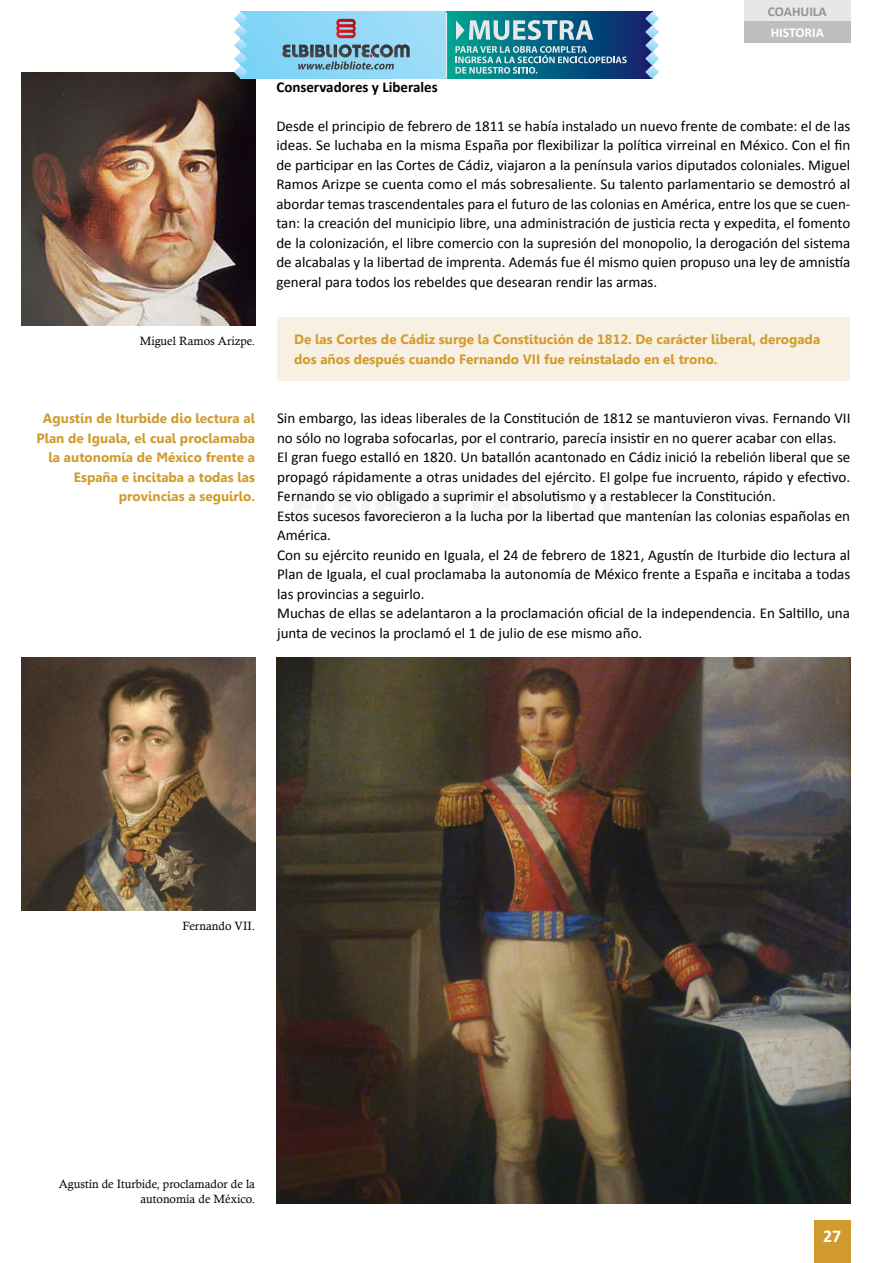
<style>
.page{position:relative;width:893px;height:1263px;background:#fff}
.page>*{position:absolute;margin:0;border:0;box-sizing:border-box;transform-origin:0 0}
.t1{font:700 18px "Calibri";color:#fff}
.t2{font:15px/19.5px "Calibri";color:#000;text-align:justify}
.t3{font:700 15px "Calibri";color:#000}
.t4{font:700 13.5px/19.5px "Gisha";color:#d09b2c}
.t5{font:700 13.5px "Calibri";color:#939598}
.t6{font:700 13.5px "Calibri";color:#fff}
.t7{font:12px/15px "Calisto";color:#000;text-align:right}
</style>
<div class="page">
<div style="left:814px;top:1220px;width:36px;height:43px;background:#d09b2c"></div>
<div style="left:744px;top:0;width:106px;height:21px;background:#e6e7e8"></div>
<div style="left:744px;top:21px;width:106px;height:22px;background:#bcbec0"></div>
<img style="left:21px;top:72px;width:234px;height:254px">
<div style="left:277px;top:317px;width:573px;height:64px;background:#f8f0e2"></div>
<img style="left:21px;top:657px;width:234px;height:254px">
<img style="left:276px;top:657px;width:574px;height:546px">
<svg style="left:248px;top:12px;width:198px;height:67px;background:#8fd8f7"></svg>
<svg style="left:292px;top:490px;width:65px;height:31px"></svg>
<div style="left:362px;top:489px;width:8px;height:32px;background:#f4f4f4"></div>
<svg style="left:376px;top:490px;width:40px;height:31px"></svg>
<div style="left:420px;top:489px;width:8px;height:32px;background:#f4f4f4"></div>
<svg style="left:433px;top:489px;width:178px;height:32px"></svg>
<div style="left:446px;top:12px;width:206px;height:67px;background:linear-gradient(to right,#00a694,#0c1f6e)"></div>
<svg style="left:234px;top:12px;width:14px;height:67px"></svg>
<svg style="left:645px;top:12px;width:14px;height:67px"></svg>
<svg style="left:336px;top:19px;width:20px;height:19px"></svg>
<svg style="left:281px;top:44px;width:129px;height:26px;background:#6e9bae"></svg>
<svg style="left:455px;top:46px;width:172px;height:28px;background:#3d859c"></svg>
<svg style="left:456px;top:20px;width:137px;height:20px;background:#70aab6"></svg>
<hr style="left:446px;top:13px;width:1px;height:66px;background:#e6e7e9">
<p class="t7" style="left:140px;top:334px;width:117px">Miguel Ramos Arizpe.</p>
<p class="t4" style="left:36px;top:409px;width:220px;text-align:right">Agustín de Iturbide dio lectura al<br>Plan de Iguala, el cual proclamaba la autonomía de México frente a<br>España e incitaba a todas las provincias a seguirlo.</p>
<p class="t5" style="left:768px;top:3px;width:61px">COAHUILA</p>
<p class="t6" style="left:771px;top:24px;width:55px">HISTORIA</p>
<p class="t3" style="left:276px;top:77px;width:163px">Conservadores y Liberales</p>
<p class="t2" style="left:276px;top:116px;width:576px">Desde el principio de febrero de 1811 se había instalado un nuevo frente de combate: el de las ideas. Se luchaba en la misma España por flexibilizar la política virreinal en México. Con el fin de participar en las Cortes de Cádiz, viajaron a la península varios diputados coloniales. Miguel Ramos Arizpe se cuenta como el más sobresaliente. Su talento parlamentario se demostró al abordar temas trascendentales para el futuro de las colonias en América, entre los que se cuen&shy;tan: la creación del municipio libre, una administración de justicia recta y expedita, el fomento de la colonización, el libre comercio con la supresión del monopolio, la derogación del sistema de alcabalas y la libertad de imprenta. Además fue él mismo quien propuso una ley de amnistía general para todos los rebeldes que desearan rendir las armas.</p>
<p class="t4" style="left:294px;top:330px;width:528px">De las Cortes de Cádiz surge la Constitución de 1812. De carácter liberal, derogada dos años después cuando Fernando VII fue reinstalado en el trono.</p>
<p class="t2" style="left:277px;top:409px;width:575px;text-align:left">Sin embargo, las ideas liberales de la Constitución de 1812 se mantuvieron vivas. Fernando VII no sólo no lograba sofocarlas, por el contrario, parecía insistir en no querer acabar con ellas.<br>El gran fuego estalló en 1820. Un batallón acantonado en Cádiz inició la rebelión liberal que se propagó rápidamente a otras unidades del ejército. El golpe fue incruento, rápido y efectivo.<br>Fernando se vio obligado a suprimir el absolutismo y a restablecer la Constitución.<br>Estos sucesos favorecieron a la lucha por la libertad que mantenían las colonias españolas en América.<br>Con su ejército reunido en Iguala, el 24 de febrero de 1821, Agustín de Iturbide dio lectura al Plan de Iguala, el cual proclamaba la autonomía de México frente a España e incitaba a todas las provincias a seguirlo.<br>Muchas de ellas se adelantaron a la proclamación oficial de la independencia. En Saltillo, una junta de vecinos la proclamó el 1 de julio de ese mismo año.</p>
<p class="t7" style="left:182px;top:919px;width:74px">Fernando VII.</p>
<p class="t7" style="left:59px;top:1177px;width:198px">Agustín de Iturbide, proclamador de la autonomía de México.</p>
<p class="t1" style="left:823px;top:1225px;width:20px">27</p>
</div>
